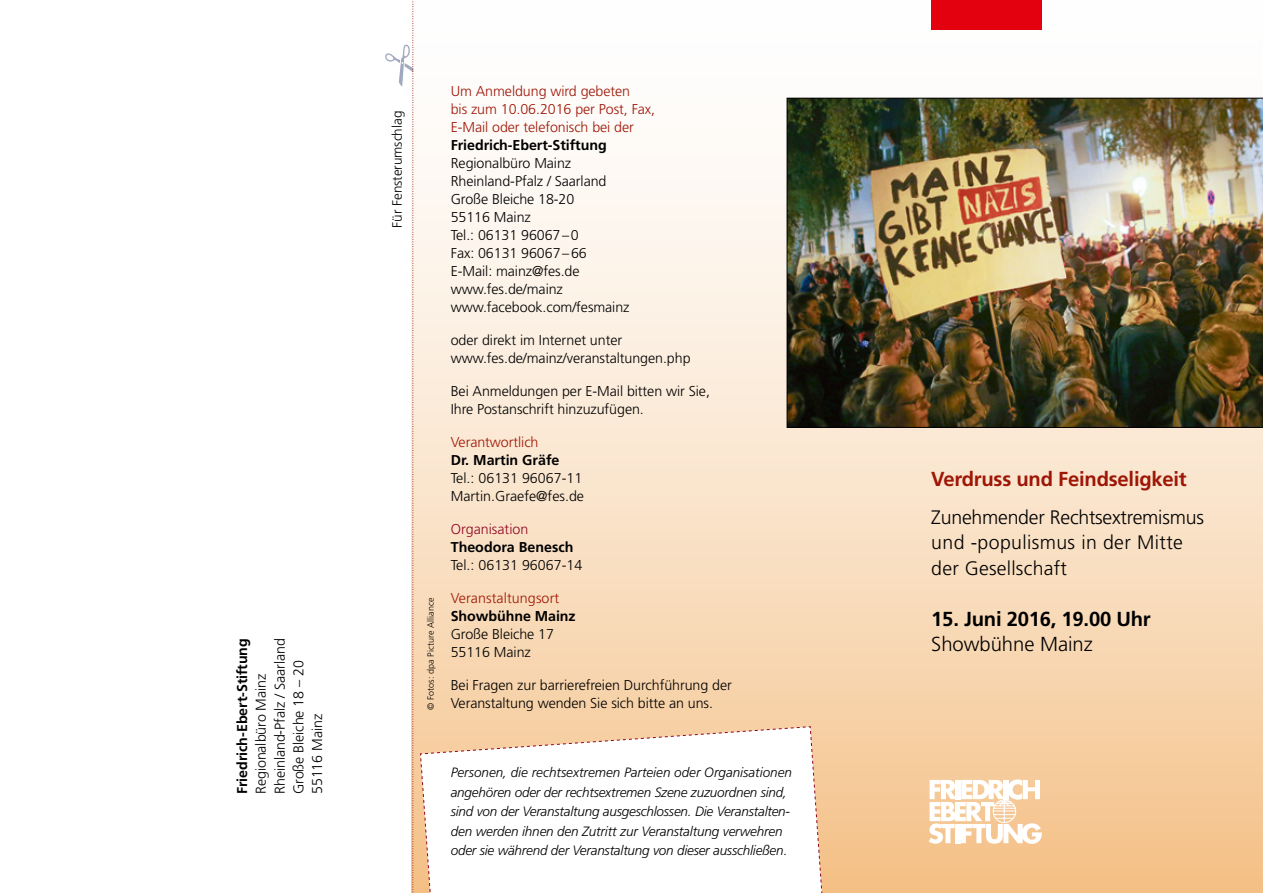
<style>
.page{position:relative;width:1263px;height:893px;background:#fff}
.page>*{position:absolute;margin:0;border:0;box-sizing:border-box;transform-origin:0 0}
.t1{font:700 20.25px "Frutiger CE";letter-spacing:-.01em;color:#9e1606}
.t2{font:700 20.25px "Frutiger";letter-spacing:-.01em;color:#000}
.t3{font:300 20.25px "Frutiger";color:#000}
.t4{font:300 19.5px/25.5px "Frutiger";letter-spacing:.01em;color:#000}
.t5{font:300 14.25px/18px "Frutiger";letter-spacing:-.005em;color:#000}
.t6{font:300 14.25px/18px "Frutiger";letter-spacing:-.005em;color:#9e1606}
.t7{font:700 14.25px "Frutiger";letter-spacing:-.005em;color:#000}
.t8{font:300 14.25px "Frutiger";color:#910624}
.t9{font:italic 300 13.5px/19.5px "Frutiger";letter-spacing:-.015em;color:#000}
.t10{font:300 13.5px "Frutiger";letter-spacing:-.005em;color:#000}
.t11{font:300 9px "Frutiger";letter-spacing:.005em;color:#000}
</style>
<div class="page">
<div style="left:411px;top:0;width:852px;height:893px;background:linear-gradient(to bottom,#fff,#f5c58f)"></div>
<img style="left:787px;top:98px;width:476px;height:330px">
<svg style="left:385px;top:0;width:29px;height:893px"></svg>
<div style="left:931px;top:0;width:111px;height:30px;background:#e3000f"></div>
<svg style="left:929px;top:779px;width:113px;height:65px"></svg>
<svg style="left:420px;top:726px;width:407px;height:167px"></svg>
<p class="t7" style="left:234px;top:794px;width:157px;rotate:-90deg">Friedrich-Ebert-Stiftung</p>
<p class="t5" style="left:252px;top:794px;width:157px;line-height:18.8px;rotate:-90deg">Regionalbüro Mainz<br>Rheinland-Pfalz / Saarland<br>Große Bleiche 18 – 20<br>55116 Mainz</p>
<p class="t10" style="left:389px;top:227px;width:118px;rotate:-90deg">Für Fensterumschlag</p>
<p class="t11" style="left:425px;top:710px;width:114px;rotate:-90deg">© Fotos: dpa Picture Alliance</p>
<p class="t6" style="left:451px;top:82px;width:206px">Um Anmeldung wird gebeten<br>bis zum 10.06.2016 per Post, Fax,<br>E-Mail oder telefonisch bei der</p>
<p class="t7" style="left:451px;top:137px;width:157px">Friedrich-Ebert-Stiftung</p>
<p class="t5" style="left:451px;top:154px;width:180px">Regionalbüro Mainz<br>Rheinland-Pfalz / Saarland<br>Große Bleiche 18-20<br>55116 Mainz<br>Tel.: 06131 96067–0<br>Fax: 06131 96067–66<br>E-Mail: mainz@fes.de www.fes.de/mainz www.facebook.com/fesmainz</p>
<p class="t5" style="left:451px;top:331px;width:241px">oder direkt im Internet unter www.fes.de/mainz/veranstaltungen.php</p>
<p class="t5" style="left:451px;top:382px;width:261px">Bei Anmeldungen per E-Mail bitten wir Sie,<br>Ihre Postanschrift hinzuzufügen.</p>
<p class="t6" style="left:451px;top:433px;width:89px">Verantwortlich</p>
<p class="t7" style="left:451px;top:452px;width:110px">Dr. Martin Gräfe</p>
<p class="t5" style="left:451px;top:469px;width:135px">Tel.: 06131 96067-11<br>Martin.Graefe@fes.de</p>
<p class="t8" style="left:451px;top:521px;width:79px">Organisation</p>
<p class="t7" style="left:451px;top:538px;width:124px">Theodora Benesch</p>
<p class="t5" style="left:451px;top:556px;width:133px">Tel.: 06131 96067-14</p>
<p class="t6" style="left:451px;top:589px;width:110px">Veranstaltungsort</p>
<p class="t7" style="left:451px;top:607px;width:126px">Showbühne Mainz</p>
<p class="t5" style="left:451px;top:625px;width:105px">Große Bleiche 17<br>55116 Mainz</p>
<p class="t5" style="left:451px;top:676px;width:283px">Bei Fragen zur barrierefreien Durchführung der<br>Veranstaltung wenden Sie sich bitte an uns.</p>
<p class="t9" style="left:451px;top:763px;width:343px">Personen, die rechtsextremen Parteien oder Organisationen angehören oder der rechtsextremen Szene zuzuordnen sind, sind von der Veranstaltung ausgeschlossen. Die Veranstalten&shy;den werden ihnen den Zutritt zur Veranstaltung verwehren oder sie während der Veranstaltung von dieser ausschließen.</p>
<h1 class="t1" style="left:931px;top:466px;width:257px">Verdruss und Feindseligkeit</h1>
<h2 class="t4" style="left:931px;top:504px;width:274px">Zunehmender Rechtsextremismus und -populismus in der Mitte der Gesellschaft</h2>
<h1 class="t2" style="left:931px;top:607px;width:221px">15. Juni 2016, 19.00 Uhr</h1>
<h1 class="t3" style="left:931px;top:633px;width:163px">Showbühne Mainz</h1>
</div>
